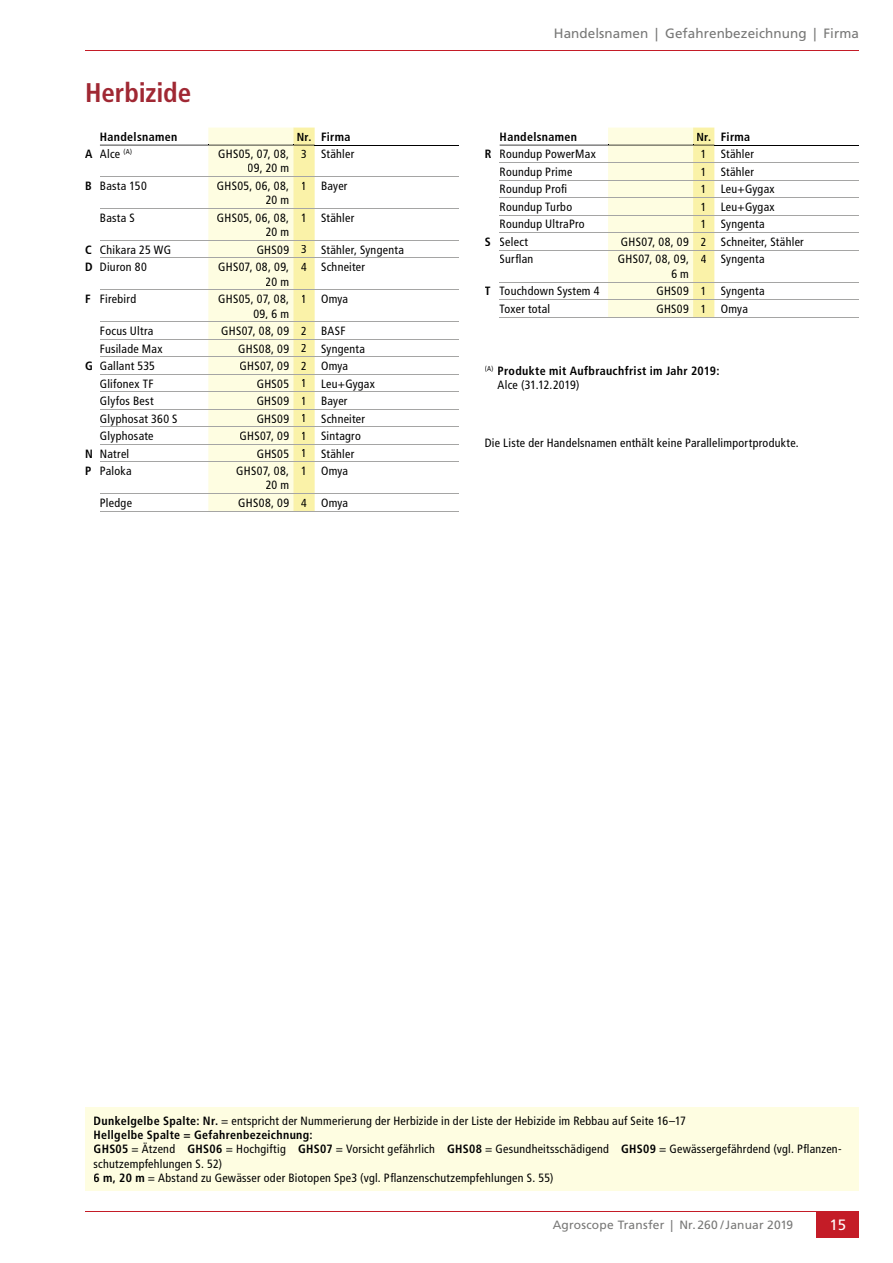
<style>
.page{position:relative;width:893px;height:1263px;background:#fff}
.page>*{position:absolute;margin:0;border:0;box-sizing:border-box;transform-origin:0 0}
.t1{font:700 condensed 27px "Frutiger LT";letter-spacing:-.005em;color:#a02833}
.t2{font:15px "Frutiger LT";color:#fff}
.t3{font:13.5px "Frutiger LT";letter-spacing:.005em;color:#787877}
.t4{font:condensed 12px/14.4px "Frutiger LT";letter-spacing:.02em;color:#000;text-align:right}
.t5{font:700 condensed 12px/14.4px "Frutiger LT";letter-spacing:.03em;color:#000}
.t6{font:12px "Frutiger LT";letter-spacing:.015em;color:#787877}
.s1{font-size:11.7px}
.s2{font-weight:700}
.s3{font-weight:400}
</style>
<div class="page">
<hr style="left:85px;top:1211px;width:774px;height:1px;background:#c41c27">
<div style="left:816px;top:1212px;width:43px;height:25px;background:#c41c27"></div>
<hr style="left:85px;top:51px;width:774px;height:1px;background:#c41c27">
<hr style="left:315px;top:145px;width:144px;height:1px;background:#000">
<hr style="left:315px;top:176px;width:144px;height:1px;background:#a5a5a4">
<hr style="left:315px;top:208px;width:144px;height:1px;background:#a5a5a4">
<hr style="left:315px;top:240px;width:144px;height:1px;background:#a5a5a4">
<hr style="left:315px;top:258px;width:144px;height:1px;background:#a5a5a4">
<hr style="left:315px;top:289px;width:144px;height:1px;background:#a5a5a4">
<hr style="left:315px;top:321px;width:144px;height:1px;background:#a5a5a4">
<hr style="left:315px;top:339px;width:144px;height:1px;background:#a5a5a4">
<hr style="left:315px;top:356px;width:144px;height:1px;background:#a5a5a4">
<hr style="left:315px;top:374px;width:144px;height:1px;background:#a5a5a4">
<hr style="left:315px;top:391px;width:144px;height:1px;background:#a5a5a4">
<hr style="left:315px;top:409px;width:144px;height:1px;background:#a5a5a4">
<hr style="left:315px;top:426px;width:144px;height:1px;background:#a5a5a4">
<hr style="left:315px;top:461px;width:144px;height:1px;background:#a5a5a4">
<hr style="left:315px;top:493px;width:144px;height:1px;background:#a5a5a4">
<hr style="left:315px;top:511px;width:144px;height:1px;background:#a5a5a4">
<hr style="left:315px;top:444px;width:144px;height:1px;background:#a5a5a4">
<svg style="left:100px;top:128px;width:215px;height:384px"></svg>
<div style="left:239px;top:498px;width:50px;height:10px;background:#fefde1"></div>
<div style="left:301px;top:499px;width:6px;height:8px;background:#faf2a8"></div>
<hr style="left:714px;top:145px;width:145px;height:1px;background:#000">
<hr style="left:714px;top:162px;width:145px;height:1px;background:#a5a5a4">
<hr style="left:714px;top:180px;width:145px;height:1px;background:#a5a5a4">
<hr style="left:714px;top:197px;width:145px;height:1px;background:#a5a5a4">
<hr style="left:714px;top:215px;width:145px;height:1px;background:#a5a5a4">
<hr style="left:714px;top:232px;width:145px;height:1px;background:#a5a5a4">
<hr style="left:714px;top:250px;width:145px;height:1px;background:#a5a5a4">
<hr style="left:714px;top:282px;width:145px;height:1px;background:#a5a5a4">
<hr style="left:714px;top:299px;width:145px;height:1px;background:#a5a5a4">
<hr style="left:714px;top:317px;width:145px;height:1px;background:#a5a5a4">
<svg style="left:500px;top:128px;width:214px;height:190px"></svg>
<div style="left:85px;top:1107px;width:774px;height:84px;background:#fefde1"></div>
<h1 class="t1" style="left:85px;top:77px;width:108px">Herbizide</h1>
<p class="t5" style="left:100px;top:129px;width:79px">Handelsnamen</p>
<p class="t5" style="left:297px;top:129px;width:55px"><span class="s1">Nr.</span> Firma</p>
<p class="t4" style="left:85px;top:147px;width:48px"><span class="s2">A</span> Alce <sup>(A)</sup></p>
<p class="t4" style="left:218px;top:147px;width:72px">GHS05, 07, 08,<br>09, 20 m</p>
<p class="t4" style="left:301px;top:147px;width:54px"><span class="s1">3</span> Stähler</p>
<p class="t4" style="left:85px;top:179px;width:63px"><span class="s2">B</span> Basta 150</p>
<p class="t4" style="left:217px;top:179px;width:74px">GHS05, 06, 08,<br>20 m</p>
<p class="t4" style="left:301px;top:179px;width:48px"><span class="s1">1</span> Bayer</p>
<p class="t4" style="left:100px;top:210px;width:36px">Basta S</p>
<p class="t4" style="left:217px;top:210px;width:74px">GHS05, 06, 08,<br>20 m</p>
<p class="t4" style="left:301px;top:210px;width:55px">1 Stähler</p>
<p class="t4" style="left:85px;top:242px;width:88px"><span class="s2">C</span> Chikara 25 WG</p>
<p class="t4" style="left:257px;top:242px;width:149px">GHS09 <span class="s1">3</span> Stähler, Syngenta</p>
<p class="t4" style="left:85px;top:260px;width:63px"><span class="s2">D</span> Diuron 80</p>
<p class="t4" style="left:218px;top:260px;width:72px">GHS07, 08, 09,<br>20 m</p>
<p class="t4" style="left:301px;top:260px;width:65px"><span class="s1">4</span> Schneiter</p>
<p class="t4" style="left:85px;top:292px;width:53px"><span class="s2">F</span> Firebird</p>
<p class="t4" style="left:218px;top:292px;width:72px">GHS05, 07, 08,<br>09, 6 m</p>
<p class="t4" style="left:301px;top:292px;width:48px"><span class="s1">1</span> Omya</p>
<p class="t4" style="left:100px;top:324px;width:55px">Focus Ultra</p>
<p class="t4" style="left:221px;top:324px;width:126px">GHS07, 08, 09 <span class="s1">2</span> BASF</p>
<p class="t4" style="left:100px;top:341px;width:64px">Fusilade Max</p>
<p class="t4" style="left:238px;top:341px;width:128px">GHS08, 09 <span class="s1">2</span> Syngenta</p>
<p class="t4" style="left:85px;top:359px;width:71px"><span class="s2">G</span> Gallant 535</p>
<p class="t4" style="left:240px;top:359px;width:110px">GHS07, 09 <span class="s1">2</span> Omya</p>
<p class="t4" style="left:100px;top:376px;width:55px">Glifonex TF</p>
<p class="t4" style="left:257px;top:376px;width:120px">GHS05 <span class="s1">1</span> Leu+Gygax</p>
<p class="t4" style="left:100px;top:394px;width:55px">Glyfos Best</p>
<p class="t4" style="left:257px;top:394px;width:92px">GHS09 <span class="s1">1</span> Bayer</p>
<p class="t4" style="left:100px;top:411px;width:79px">Glyphosat 360 S</p>
<p class="t4" style="left:257px;top:411px;width:110px">GHS09 <span class="s1">1</span> Schneiter</p>
<p class="t4" style="left:100px;top:429px;width:55px">Glyphosate</p>
<p class="t4" style="left:240px;top:429px;width:123px">GHS07, 09 <span class="s1">1</span> Sintagro</p>
<p class="t4" style="left:85px;top:446px;width:46px"><span class="s2">N</span> Natrel</p>
<p class="t4" style="left:257px;top:446px;width:99px">GHS05 <span class="s1">1</span> Stähler</p>
<p class="t4" style="left:85px;top:464px;width:48px"><span class="s2">P</span> Paloka</p>
<p class="t4" style="left:236px;top:464px;width:54px">GHS07, 08,<br>20 m</p>
<p class="t4" style="left:301px;top:464px;width:49px">1 Omya</p>
<p class="t4" style="left:100px;top:496px;width:34px">Pledge</p>
<p class="t4" style="left:238px;top:496px;width:111px">GHS08, 09 <span class="s1">4</span> Omya</p>
<p class="t3" style="left:554px;top:25px;width:307px">Handelsnamen | Gefahrenbezeichnung | Firma</p>
<p class="t5" style="left:500px;top:129px;width:79px">Handelsnamen</p>
<p class="t5" style="left:696px;top:129px;width:55px"><span class="s1">Nr.</span> Firma</p>
<p class="t4" style="left:485px;top:147px;width:113px"><span class="s2">R</span> Roundup PowerMax</p>
<p class="t4" style="left:701px;top:147px;width:54px"><span class="s1">1</span> Stähler</p>
<p class="t4" style="left:500px;top:165px;width:74px">Roundup Prime</p>
<p class="t4" style="left:701px;top:165px;width:54px"><span class="s1">1</span> Stähler</p>
<p class="t4" style="left:500px;top:182px;width:69px">Roundup Profi</p>
<p class="t4" style="left:701px;top:182px;width:75px"><span class="s1">1</span> Leu+Gygax</p>
<p class="t4" style="left:500px;top:200px;width:74px">Roundup Turbo</p>
<p class="t4" style="left:701px;top:200px;width:75px"><span class="s1">1</span> Leu+Gygax</p>
<p class="t4" style="left:500px;top:217px;width:87px">Roundup UltraPro</p>
<p class="t4" style="left:701px;top:217px;width:65px"><span class="s1">1</span> Syngenta</p>
<p class="t4" style="left:485px;top:235px;width:45px"><span class="s2">S</span> Select</p>
<p class="t4" style="left:621px;top:235px;width:184px">GHS07, 08, 09 <span class="s1">2</span> Schneiter, Stähler</p>
<p class="t4" style="left:500px;top:252px;width:35px">Surflan</p>
<p class="t4" style="left:618px;top:252px;width:72px">GHS07, 08, 09,<br>6 m</p>
<p class="t4" style="left:701px;top:252px;width:65px"><span class="s1">4</span> Syngenta</p>
<p class="t4" style="left:485px;top:284px;width:116px"><span class="s2">T</span> Touchdown System 4</p>
<p class="t4" style="left:656px;top:284px;width:110px">GHS09 <span class="s1">1</span> Syngenta</p>
<p class="t4" style="left:500px;top:301px;width:52px">Toxer total</p>
<p class="t4" style="left:656px;top:301px;width:93px">GHS09 <span class="s1">1</span> Omya</p>
<p class="t5" style="left:497px;top:364px;width:224px;text-indent:-13px"><sup>(A)</sup> Produkte mit Aufbrauchfrist im Jahr 2019:<br><span class="s3">Alce (31.12.2019)</span></p>
<p class="t4" style="left:485px;top:436px;width:315px">Die Liste der Handelsnamen enthält keine Parallelimportprodukte.</p>
<p class="t4" style="left:94px;top:1113px;width:750px;text-align:left"><span class="s2">Dunkelgelbe Spalte: Nr.</span> = entspricht der Nummerierung der Herbizide in der Liste der Hebizide im Rebbau auf Seite 16–17<br><span class="s2">Hellgelbe Spalte = Gefahrenbezeichnung:<br>GHS05</span> = Ätzend <span class="s2">GHS06</span> = Hochgiftig <span class="s2">GHS07</span> = Vorsicht gefährlich <span class="s2">GHS08</span> = Gesundheitsschädigend <span class="s2">GHS09</span> = Gewässergefährdend (vgl. Pflanzen&shy;schutzempfehlungen S. 52)<br><span class="s2">6 m, 20 m</span> = Abstand zu Gewässer oder Biotopen Spe3 (vgl. Pflanzenschutzempfehlungen S. 55)</p>
<p class="t6" style="left:553px;top:1218px;width:242px">Agroscope Transfer | Nr. 260 / Januar 2019</p>
<p class="t2" style="left:829px;top:1216px;width:18px">15</p>
</div>
